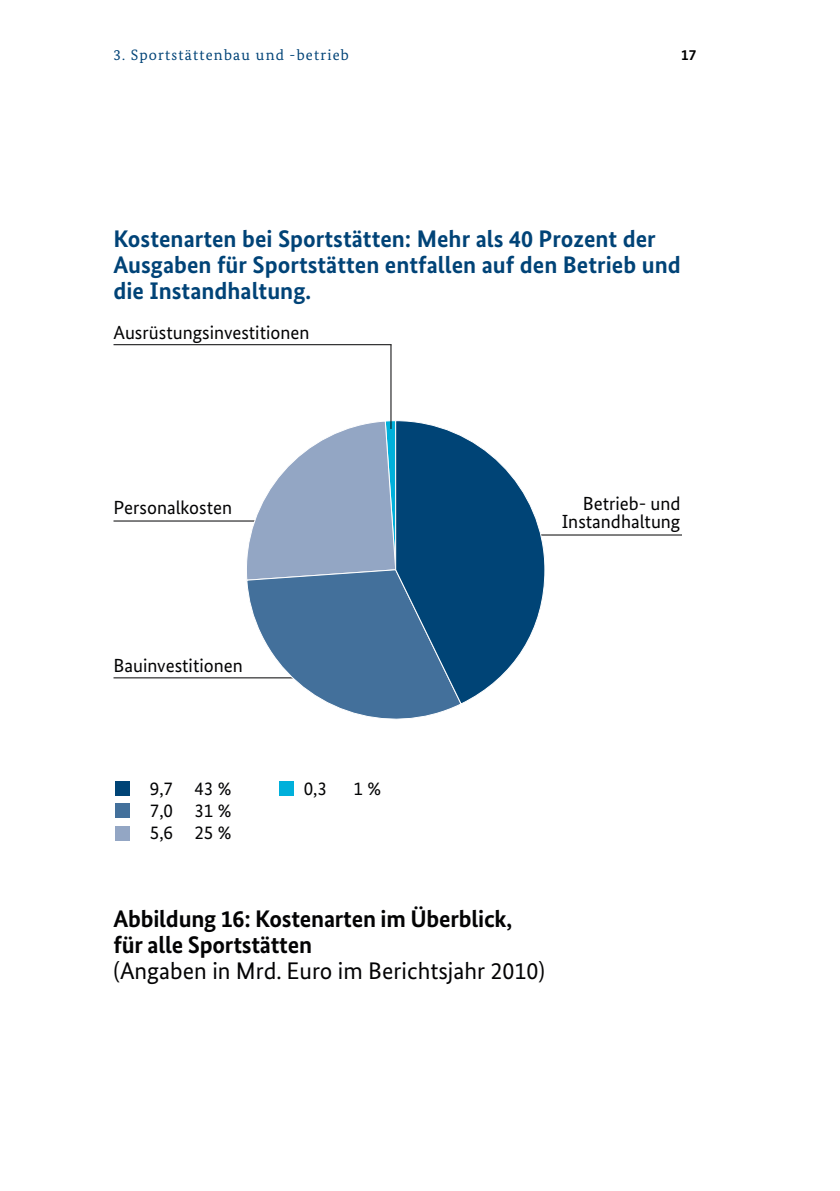
<style>
.page{position:relative;width:840px;height:1191px;background:#fff}
.page>*{position:absolute;margin:0;border:0;box-sizing:border-box;transform-origin:0 0}
.t1{font:700 24px/26px "Bundes Sans";color:#004377}
.t2{font:700 24px/26px "Bundes Sans";letter-spacing:-.01em;color:#030304}
.t3{font:24px "Bundes Sans";color:#030304}
.t4{font:19px/22.4px "Bundes Sans";color:#030304;text-align:right}
.t5{font:15px "Bundes Serif";letter-spacing:.08em;color:#004377}
.t6{font:700 15px "Bundes Sans";color:#000}
.s1{color:#fff}
</style>
<div class="page">
<hr style="left:474px;top:534px;width:206px;height:1px;background:#030304">
<hr style="left:113px;top:520px;width:158px;height:1px;background:#030304">
<hr style="left:113px;top:677px;width:208px;height:1px;background:#030304">
<svg style="left:241px;top:420px;width:217px;height:300px"></svg>
<svg style="left:394px;top:420px;width:151px;height:285px"></svg>
<hr style="left:113px;top:344px;width:278px;height:1px;background:#030304">
<hr style="left:390px;top:345px;width:1px;height:84px;background:#030304">
<div style="left:116px;top:781px;width:14px;height:14px;background:#004476"></div>
<div style="left:116px;top:803px;width:14px;height:14px;background:#43709b"></div>
<div style="left:116px;top:826px;width:14px;height:14px;background:#93a6c4"></div>
<div style="left:279px;top:781px;width:14px;height:14px;background:#00b0db"></div>
<p class="t5" style="left:113px;top:46px;width:237px">3. Sportstättenbau und -betrieb</p>
<p class="t6" style="left:680px;top:46px;width:17px">17</p>
<p class="t1" style="left:113px;top:225px;width:568px">Kostenarten bei Sportstätten: Mehr als 40 Prozent der<br>Ausgaben für Sportstätten entfallen auf den Betrieb und die Instandhaltung.</p>
<p class="t4" style="left:113px;top:321px;width:197px">Ausrüstungsinvestitionen</p>
<p class="t4" style="left:113px;top:496px;width:120px">Personalkosten</p>
<p class="t4" style="left:561px;top:494px;width:120px;line-height:18px">Betrieb- und<br>Instandhaltung</p>
<p class="t4" style="left:113px;top:654px;width:131px">Bauinvestitionen</p>
<p class="t4" style="left:150px;top:776px;width:83px;text-align:justify">9,7 43 % 7,0 31 % 5,6 25 %</p>
<p class="t4" style="left:303px;top:776px;width:79px">0,3 <span class="s1">0</span>1 %</p>
<p class="t2" style="left:113px;top:905px;width:400px">Abbildung 16: Kostenarten im Überblick, für alle Sportstätten</p>
<p class="t3" style="left:113px;top:955px;width:433px">(Angaben in Mrd. Euro im Berichtsjahr 2010)</p>
</div>
